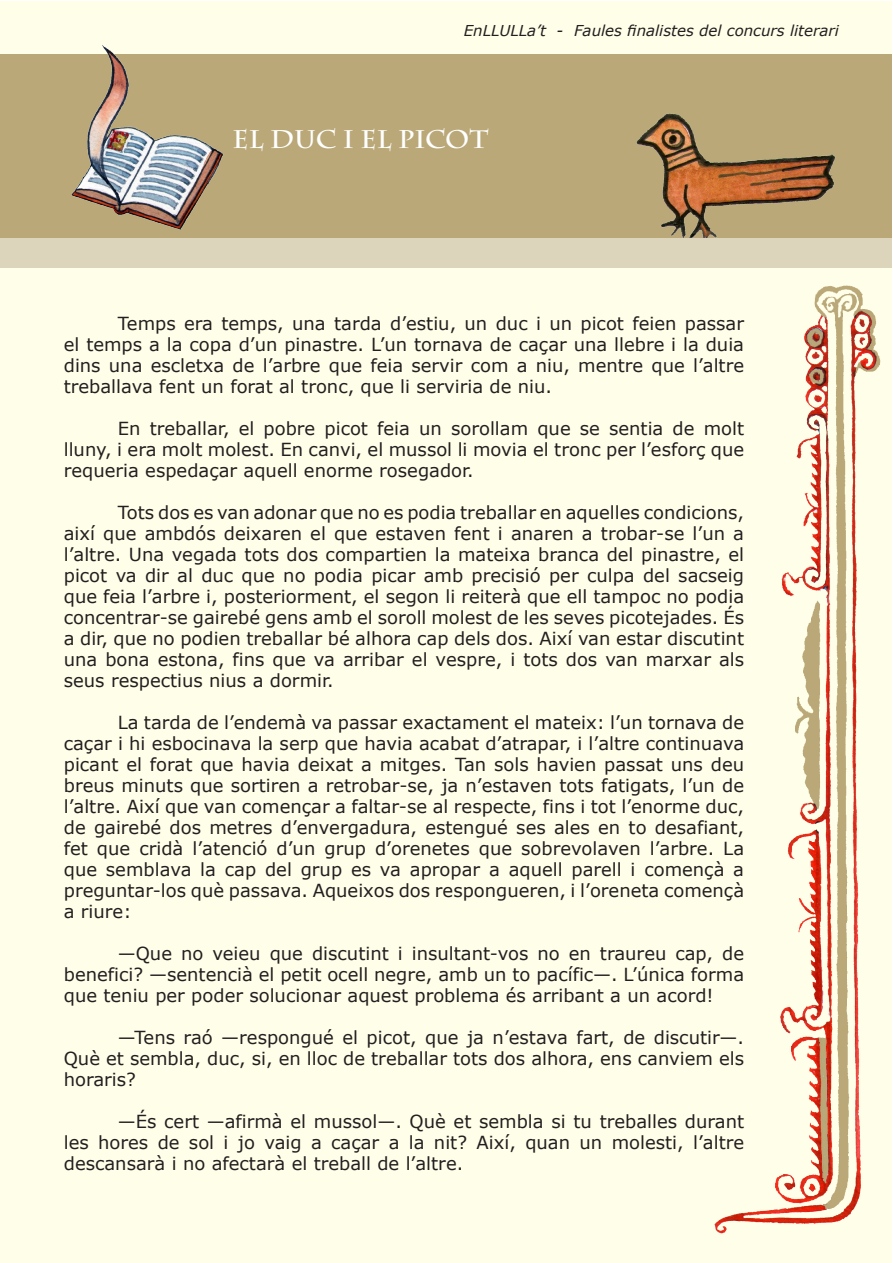
<style>
.page{position:relative;width:893px;height:1263px;background:#fff}
.page>*{position:absolute;margin:0;border:0;box-sizing:border-box;transform-origin:0 0}
.TITULOS_2{font:700 25.5px "Charlemagne Std";color:#fff}
.TEXTO_NORMAL{font:18px/21px "Verdana";color:#231f20;text-align:justify}
.t1{font:italic 15px "Verdana";color:#231f20}
</style>
<div class="page">
<div style="left:0;top:1px;width:892px;height:1262px;background:#ffffe9"></div>
<div style="left:0;top:54px;width:892px;height:184px;background:#baa878"></div>
<div style="left:0;top:238px;width:892px;height:30px;background:#dcd5bb"></div>
<img style="left:71px;top:45px;width:152px;height:185px">
<img style="left:714px;top:285px;width:167px;height:949px">
<img style="left:636px;top:113px;width:200px;height:124px">
<p class="t1" style="left:464px;top:20px;width:377px">EnLLULLa’t - Faules finalistes del concurs literari</p>
<p class="TITULOS_2" style="left:233px;top:125px;width:257px">EL DUC I EL PICOT</p>
<p class="TEXTO_NORMAL" style="left:64px;top:312px;width:682px;text-indent:54px">Temps era temps, una tarda d’estiu, un duc i un picot feien passar el temps a la copa d’un pinastre. L’un tornava de caçar una llebre i la duia dins una escletxa de l’arbre que feia servir com a niu, mentre que l’altre treballava fent un forat al tronc, que li serviria de niu.</p>
<p class="TEXTO_NORMAL" style="left:64px;top:417px;width:682px;text-indent:54px">En treballar, el pobre picot feia un sorollam que se sentia de molt lluny, i era molt molest. En canvi, el mussol li movia el tronc per l’esforç que requeria espedaçar aquell enorme rosegador.</p>
<p class="TEXTO_NORMAL" style="left:64px;top:501px;width:682px;text-indent:54px">Tots dos es van adonar que no es podia treballar en aquelles condicions, així que ambdós deixaren el que estaven fent i anaren a trobar-se l’un a l’altre. Una vegada tots dos compartien la mateixa branca del pinastre, el picot va dir al duc que no podia picar amb precisió per culpa del sacseig que feia l’arbre i, posteriorment, el segon li reiterà que ell tampoc no podia concentrar-se gairebé gens amb el soroll molest de les seves picotejades. És a dir, que no podien treballar bé alhora cap dels dos. Així van estar discutint una bona estona, fins que va arribar el vespre, i tots dos van marxar als seus respectius nius a dormir.</p>
<p class="TEXTO_NORMAL" style="left:64px;top:711px;width:682px;text-indent:54px">La tarda de l’endemà va passar exactament el mateix: l’un tornava de caçar i hi esbocinava la serp que havia acabat d’atrapar, i l’altre continuava picant el forat que havia deixat a mitges. Tan sols havien passat uns deu breus minuts que sortiren a retrobar-se, ja n’estaven tots fatigats, l’un de l’altre. Així que van començar a faltar-se al respecte, fins i tot l’enorme duc, de gairebé dos metres d’envergadura, estengué ses ales en to desafiant, fet que cridà l’atenció d’un grup d’orenetes que sobrevolaven l’arbre. La que semblava la cap del grup es va apropar a aquell parell i començà a preguntar-los què passava. Aqueixos dos respongueren, i l’oreneta començà a riure:</p>
<p class="TEXTO_NORMAL" style="left:64px;top:942px;width:682px;text-indent:54px">—Que no veieu que discutint i insultant-vos no en traureu cap, de benefici? —sentencià el petit ocell negre, amb un to pacífic—. L’única forma que teniu per poder solucionar aquest problema és arribant a un acord!</p>
<p class="TEXTO_NORMAL" style="left:64px;top:1026px;width:682px;text-indent:54px">—Tens raó —respongué el picot, que ja n’estava fart, de discutir—.<br>Què et sembla, duc, si, en lloc de treballar tots dos alhora, ens canviem els horaris?</p>
<p class="TEXTO_NORMAL" style="left:64px;top:1110px;width:682px;text-indent:54px">—És cert —afirmà el mussol—. Què et sembla si tu treballes durant les hores de sol i jo vaig a caçar a la nit? Així, quan un molesti, l’altre descansarà i no afectarà el treball de l’altre.</p>
</div>
